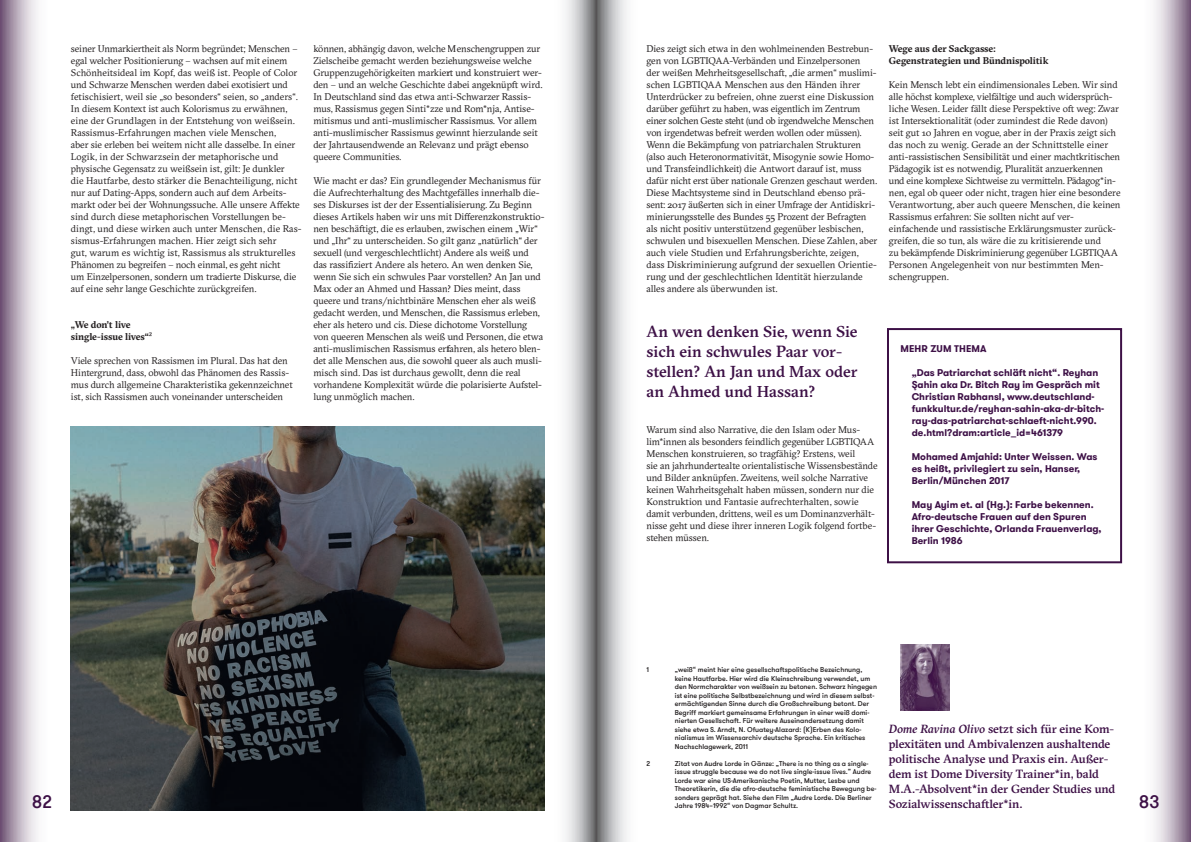
<style>
.page{position:relative;width:1191px;height:842px;background:#fff}
.page>*{position:absolute;margin:0;border:0;box-sizing:border-box;transform-origin:0 0}
.t1{font:500 18px "GT Walsheim Pro";color:#3d1046}
.t2{font:500 16px/20px "GT Sectra";letter-spacing:-.005em;color:#3d1046}
.t3{font:500 12px/15px "GT Sectra";letter-spacing:-.01em;color:#3d1046}
.t4{font:9.7px/12px "GT Sectra";letter-spacing:-.01em;color:#231f20}
.t5{font:700 9.7px/12px "GT Walsheim Pro";color:#3d1046}
.t6{font:700 9.7px/12px "GT Sectra";letter-spacing:-.005em;color:#231f20}
.t7{font:500 7px/8.5px "GT Walsheim Pro";color:#231f20}
.s1{font-weight:400}
.s2{font-style:italic}
</style>
<div class="page">
<svg style="left:1154px;top:0;width:37px;height:842px"></svg>
<svg style="left:0;top:0;width:147px;height:842px"></svg>
<svg style="left:887px;top:328px;width:236px;height:236px"></svg>
<img style="left:900px;top:644px;width:49px;height:66px">
<img style="left:71px;top:427px;width:377px;height:384px">
<svg style="left:448px;top:0;width:147px;height:842px"></svg>
<svg style="left:596px;top:0;width:31px;height:842px"></svg>
<p class="t4" style="left:71px;top:42px;width:232px">seiner Unmarkiertheit als Norm begründet; Menschen – egal welcher Positionierung – wachsen auf mit einem Schönheitsideal im Kopf, das weiß ist. People of Color und Schwarze Menschen werden dabei exotisiert und fetischisiert, weil sie „so besonders“ seien, so „anders“.<br>In diesem Kontext ist auch Kolorismus zu erwähnen, eine der Grundlagen in der Entstehung von weißsein.<br>Rassismus-Erfahrungen machen viele Menschen,<br>aber sie erleben bei weitem nicht alle dasselbe. In einer Logik, in der Schwarzsein der metaphorische und physische Gegensatz zu weißsein ist, gilt: Je dunkler<br>die Hautfarbe, desto stärker die Benachteiligung, nicht nur auf Dating-Apps, sondern auch auf dem Arbeits&shy;markt oder bei der Wohnungssuche. Alle unsere Affekte sind durch diese metaphorischen Vorstellungen be&shy;dingt, und diese wirken auch unter Menschen, die Ras&shy;sismus-Erfahrungen machen. Hier zeigt sich sehr<br>gut, warum es wichtig ist, Rassismus als strukturelles Phänomen zu begreifen – noch einmal, es geht nicht<br>um Einzelpersonen, sondern um tradierte Diskurse, die auf eine sehr lange Geschichte zurückgreifen.</p>
<p class="t6" style="left:71px;top:318px;width:83px">„We don’t live single-issue lives“<span class="s1">2</span></p>
<p class="t4" style="left:71px;top:354px;width:223px">Viele sprechen von Rassismen im Plural. Das hat den Hintergrund, dass, obwohl das Phänomen des Rassis&shy;mus durch allgemeine Charakteristika gekennzeichnet ist, sich Rassismen auch voneinander unterscheiden</p>
<p class="t4" style="left:313px;top:42px;width:231px">können, abhängig davon, welche Menschengruppen zur Zielscheibe gemacht werden beziehungsweise welche Gruppenzugehörigkeiten markiert und konstruiert wer&shy;den – und an welche Geschichte dabei angeknüpft wird.<br>In Deutschland sind das etwa anti-Schwarzer Rassis&shy;mus, Rassismus gegen Sinti*zze und Rom*nja, Antise&shy;mitismus und anti-muslimischer Rassismus. Vor allem anti-muslimischer Rassismus gewinnt hierzulande seit der Jahrtausendwende an Relevanz und prägt ebenso queere Communities.</p>
<p class="t4" style="left:313px;top:174px;width:233px">Wie macht er das? Ein grundlegender Mechanismus für die Aufrechterhaltung des Machtgefälles innerhalb die&shy;ses Diskurses ist der der Essentialisierung. Zu Beginn dieses Artikels haben wir uns mit Differenzkonstruktio&shy;nen beschäftigt, die es erlauben, zwischen einem „Wir“ und „Ihr“ zu unterscheiden. So gilt ganz „natürlich“ der sexuell (und vergeschlechtlicht) Andere als weiß und das rassifiziert Andere als hetero. An wen denken Sie, wenn Sie sich ein schwules Paar vorstellen? An Jan und Max oder an Ahmed und Hassan? Dies meint, dass queere und trans/nichtbinäre Menschen eher als weiß gedacht werden, und Menschen, die Rassismus erleben, eher als hetero und cis. Diese dichotome Vorstellung von queeren Menschen als weiß und Personen, die etwa anti-muslimischen Rassismus erfahren, als hetero blen&shy;det alle Menschen aus, die sowohl queer als auch musli&shy;misch sind. Das ist durchaus gewollt, denn die real vorhandene Komplexität würde die polarisierte Aufstel&shy;lung unmöglich machen.</p>
<p class="t4" style="left:646px;top:42px;width:232px">Dies zeigt sich etwa in den wohlmeinenden Bestrebun&shy;gen von LGBTIQAA-Verbänden und Einzelpersonen<br>der weißen Mehrheitsgesellschaft, „die armen“ muslimi&shy;schen LGBTIQAA Menschen aus den Händen ihrer Unterdrücker zu befreien, ohne zuerst eine Diskussion darüber geführt zu haben, was eigentlich im Zentrum einer solchen Geste steht (und ob irgendwelche Menschen von irgendetwas befreit werden wollen oder müssen).<br>Wenn die Bekämpfung von patriarchalen Strukturen (also auch Heteronormativität, Misogynie sowie Homo&shy;und Transfeindlichkeit) die Antwort darauf ist, muss dafür nicht erst über nationale Grenzen geschaut werden.<br>Diese Machtsysteme sind in Deutschland ebenso prä&shy;sent: 2017 äußerten sich in einer Umfrage der Antidiskri&shy;minierungsstelle des Bundes 55 Prozent der Befragten als nicht positiv unterstützend gegenüber lesbischen, schwulen und bisexuellen Menschen. Diese Zahlen, aber auch viele Studien und Erfahrungsberichte, zeigen, dass Diskriminierung aufgrund der sexuellen Orientie&shy;rung und der geschlechtlichen Identität hierzulande alles andere als überwunden ist.</p>
<h2 class="t2" style="left:646px;top:321px;width:213px">An wen denken Sie, wenn Sie sich ein schwules Paar vor&shy;stellen? An Jan und Max oder an Ahmed und Hassan?</h2>
<p class="t4" style="left:646px;top:423px;width:233px">Warum sind also Narrative, die den Islam oder Mus&shy;lim*innen als besonders feindlich gegenüber LGBTIQAA Menschen konstruieren, so tragfähig? Erstens, weil<br>sie an jahrhundertealte orientalistische Wissensbestände und Bilder anknüpfen. Zweitens, weil solche Narrative keinen Wahrheitsgehalt haben müssen, sondern nur die Konstruktion und Fantasie aufrechterhalten, sowie damit verbunden, drittens, weil es um Dominanzverhält&shy;nisse geht und diese ihrer inneren Logik folgend fortbe&shy;stehen müssen.</p>
<p class="t6" style="left:889px;top:42px;width:161px">Wege aus der Sackgasse:<br>Gegenstrategien und Bündnispolitik</p>
<p class="t4" style="left:889px;top:78px;width:233px">Kein Mensch lebt ein eindimensionales Leben. Wir sind alle höchst komplexe, vielfältige und auch widersprüch&shy;liche Wesen. Leider fällt diese Perspektive oft weg: Zwar ist Intersektionalität (oder zumindest die Rede davon) seit gut 10 Jahren en vogue, aber in der Praxis zeigt sich das noch zu wenig. Gerade an der Schnittstelle einer anti-rassistischen Sensibilität und einer machtkritischen Pädagogik ist es notwendig, Pluralität anzuerkennen und eine komplexe Sichtweise zu vermitteln. Pädagog*in&shy;nen, egal ob queer oder nicht, tragen hier eine besondere Verantwortung, aber auch queere Menschen, die keinen Rassismus erfahren: Sie sollten nicht auf ver&shy;einfachende und rassistische Erklärungsmuster zurück&shy;greifen, die so tun, als wäre die zu kritisierende und<br>zu bekämpfende Diskriminierung gegenüber LGBTIQAA Personen Angelegenheit von nur bestimmten Men&shy;schengruppen.</p>
<p class="t5" style="left:900px;top:342px;width:88px">MEHR ZUM THEMA</p>
<p class="t5" style="left:911px;top:366px;width:194px">„Das Patriarchat schläft nicht“. Reyhan Şahin aka Dr. Bitch Ray im Gespräch mit Christian Rabhansl, www.deutschland&shy;funkkultur.de/reyhan-sahin-aka-dr-bitch&shy;ray-das-patriarchat-schlaeft-nicht.990. de.html?dram:article_id=461379</p>
<p class="t5" style="left:911px;top:450px;width:187px">Mohamed Amjahid: Unter Weissen. Was es heißt, privilegiert zu sein, Hanser,<br>Berlin/München 2017</p>
<p class="t5" style="left:911px;top:498px;width:191px">May Ayim et. al (Hg.): Farbe bekennen.<br>Afro-deutsche Frauen auf den Spuren ihrer Geschichte, Orlanda Frauenverlag,<br>Berlin 1986</p>
<p class="t7" style="left:675px;top:666px;width:204px">„weiß“ meint hier eine gesellschaftspolitische Bezeichnung, keine Hautfarbe. Hier wird die Kleinschreibung verwendet, um den Normcharakter von weißsein zu betonen. Schwarz hingegen ist eine politische Selbstbezeichnung und wird in diesem selbst&shy;ermächtigenden Sinne durch die Großschreibung betont. Der Begriff markiert gemeinsame Erfahrungen in einer weiß domi&shy;nierten Gesellschaft. Für weitere Auseinandersetzung damit siehe etwa S. Arndt, N. Ofuatey-Alazard: (K)Erben des Kolo&shy;nialismus im Wissensarchiv deutsche Sprache. Ein kritisches Nachschlagewerk, 2011</p>
<p class="t7" style="left:675px;top:759px;width:203px">Zitat von Audre Lorde in Gänze: „There is no thing as a single&shy;issue struggle because we do not live single-issue lives.” Audre Lorde war eine US-Amerikanische Poetin, Mutter, Lesbe und Theoretikerin, die die afro-deutsche feministische Bewegung be&shy;sonders geprägt hat. Siehe den Film „Audre Lorde. Die Berliner Jahre 1984–1992“ von Dagmar Schultz.</p>
<p class="t7" style="left:646px;top:666px;width:4px">1</p>
<p class="t3" style="left:889px;top:721px;width:228px"><span class="s2">Dome Ravina Olivo</span> setzt sich für eine Kom&shy;plexitäten und Ambivalenzen aushaltende politische Analyse und Praxis ein. Außer&shy;dem ist Dome Diversity Trainer*in, bald M.A.-Absolvent*in der Gender Studies und Sozialwissenschaftler*in.</p>
<p class="t7" style="left:646px;top:759px;width:5px">2</p>
<h1 class="t1" style="left:32px;top:790px;width:22px">82</h1>
<h1 class="t1" style="left:1139px;top:790px;width:22px">83</h1>
</div>
